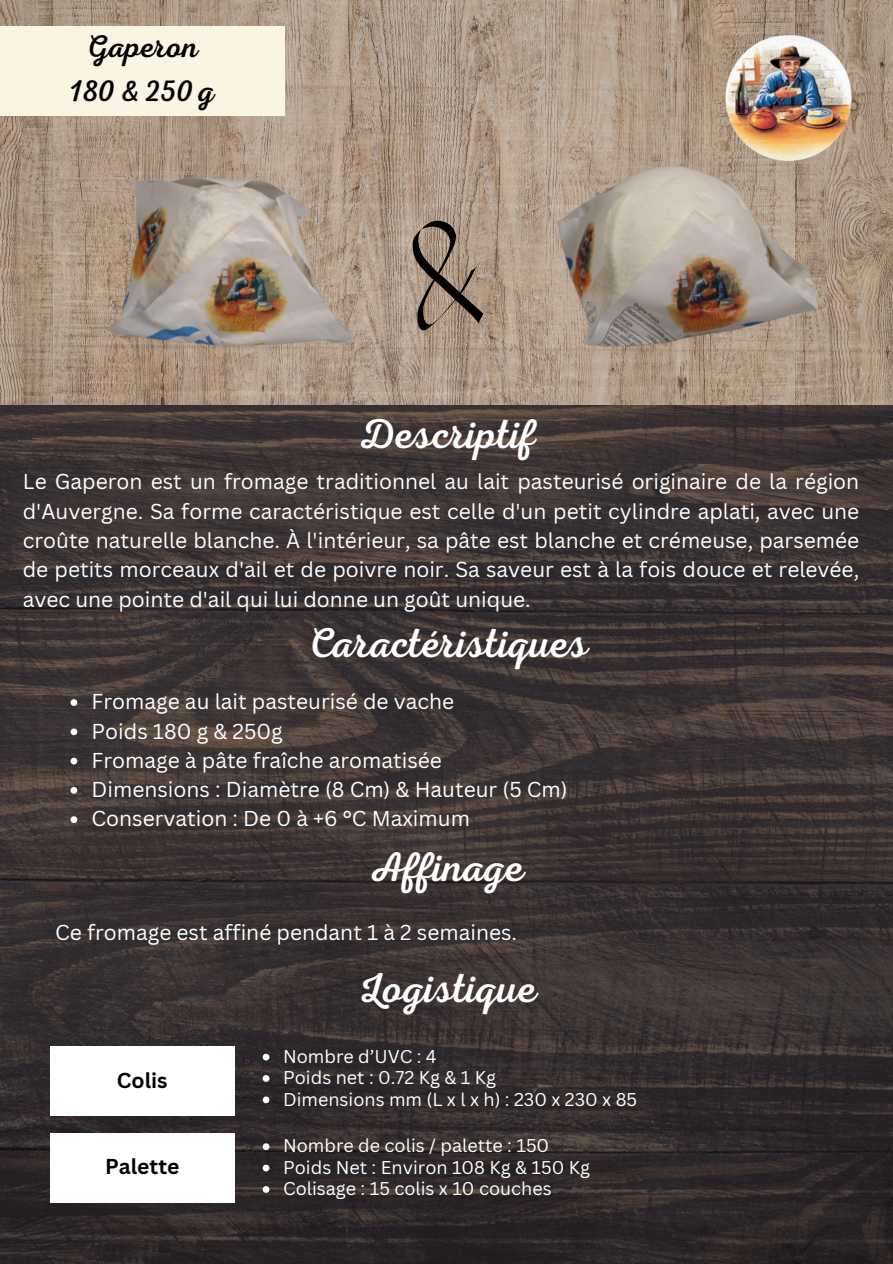
<style>
.page{position:relative;width:893px;height:1264px;background:#fff}
.page>*{position:absolute;margin:0;border:0;box-sizing:border-box;transform-origin:0 0}
.t1{font:42px "RTL Adam Script Regular";color:#fff}
.t2{font:31.5px "RTL Adam Script Regular";color:#000}
.t3{font:21px/29.2px "Canva Sans";color:#fff;text-align:justify}
.t4{font:700 21px "Canva Sans";color:#000}
.t5{font:18px "Canva Sans";color:#fff}
</style>
<div class="page">
<img style="left:0;top:404px;width:892px;height:859px">
<img style="left:0;top:0;width:892px;height:404px">
<img style="left:719px;top:28px;width:139px;height:93px">
<div style="left:0;top:26px;width:284px;height:90px;background:#faf4e3"></div>
<div style="left:50px;top:1045px;width:184px;height:70px;background:#fff"></div>
<div style="left:50px;top:1132px;width:184px;height:70px;background:#fff"></div>
<img style="left:43px;top:106px;width:372px;height:322px">
<img style="left:512px;top:121px;width:352px;height:291px">
<svg style="left:494px;top:378px;width:10px;height:10px"></svg>
<svg style="left:387px;top:181px;width:20px;height:19px"></svg>
<svg style="left:508px;top:347px;width:4px;height:9px"></svg>
<svg style="left:412px;top:221px;width:71px;height:109px;background:#897869"></svg>
<svg style="left:70px;top:699px;width:7px;height:7px"></svg>
<svg style="left:70px;top:728px;width:7px;height:7px"></svg>
<svg style="left:70px;top:757px;width:7px;height:7px"></svg>
<svg style="left:70px;top:787px;width:7px;height:6px"></svg>
<svg style="left:70px;top:816px;width:7px;height:7px"></svg>
<svg style="left:263px;top:1053px;width:6px;height:7px"></svg>
<svg style="left:263px;top:1075px;width:6px;height:6px"></svg>
<svg style="left:263px;top:1096px;width:6px;height:7px"></svg>
<svg style="left:263px;top:1143px;width:6px;height:7px"></svg>
<svg style="left:263px;top:1164px;width:6px;height:7px"></svg>
<svg style="left:263px;top:1186px;width:6px;height:6px"></svg>
<p class="t2" style="left:86px;top:29px;width:113px">Gaperon</p>
<p class="t2" style="left:70px;top:73px;width:146px">180 &amp; 250 g</p>
<p class="t1" style="left:358px;top:410px;width:179px">Descriptif</p>
<p class="t3" style="left:23px;top:466px;width:837px">Le Gaperon est un fromage traditionnel au lait pasteurisé originaire de la région d'Auvergne. Sa forme caractéristique est celle d'un petit cylindre aplati, avec une croûte naturelle blanche. À l'intérieur, sa pâte est blanche et crémeuse, parsemée de petits morceaux d'ail et de poivre noir. Sa saveur est à la fois douce et relevée, avec une pointe d'ail qui lui donne un goût unique.</p>
<p class="t1" style="left:307px;top:619px;width:283px">Caractéristiques</p>
<p class="t3" style="left:92px;top:686px;width:364px">Fromage au lait pasteurisé de vache</p>
<p class="t3" style="left:92px;top:715px;width:193px">Poids 180 g &amp; 250g</p>
<p class="t3" style="left:92px;top:745px;width:352px">Fromage à pâte fraîche aromatisée</p>
<p class="t3" style="left:92px;top:774px;width:477px">Dimensions : Diamètre (8 Cm) &amp; Hauteur (5 Cm)</p>
<p class="t3" style="left:92px;top:803px;width:380px">Conservation : De 0 à +6 °C Maximum</p>
<p class="t1" style="left:369px;top:843px;width:156px">Affinage</p>
<p class="t3" style="left:55px;top:917px;width:463px">Ce fromage est affiné pendant 1 à 2 semaines.</p>
<p class="t1" style="left:358px;top:963px;width:180px">Logistique</p>
<p class="t5" style="left:283px;top:1043px;width:155px">Nombre d’UVC : 4</p>
<p class="t5" style="left:283px;top:1064px;width:214px">Poids net : 0.72 Kg &amp; 1 Kg</p>
<p class="t5" style="left:283px;top:1086px;width:355px">Dimensions mm (L x l x h) : 230 x 230 x 85</p>
<p class="t5" style="left:283px;top:1133px;width:267px">Nombre de colis / palette : 150</p>
<p class="t5" style="left:283px;top:1154px;width:308px">Poids Net : Environ 108 Kg &amp; 150 Kg</p>
<p class="t5" style="left:283px;top:1175px;width:270px">Colisage : 15 colis x 10 couches</p>
<p class="t4" style="left:117px;top:1065px;width:52px">Colis</p>
<p class="t4" style="left:105px;top:1151px;width:76px">Palette</p>
</div>
